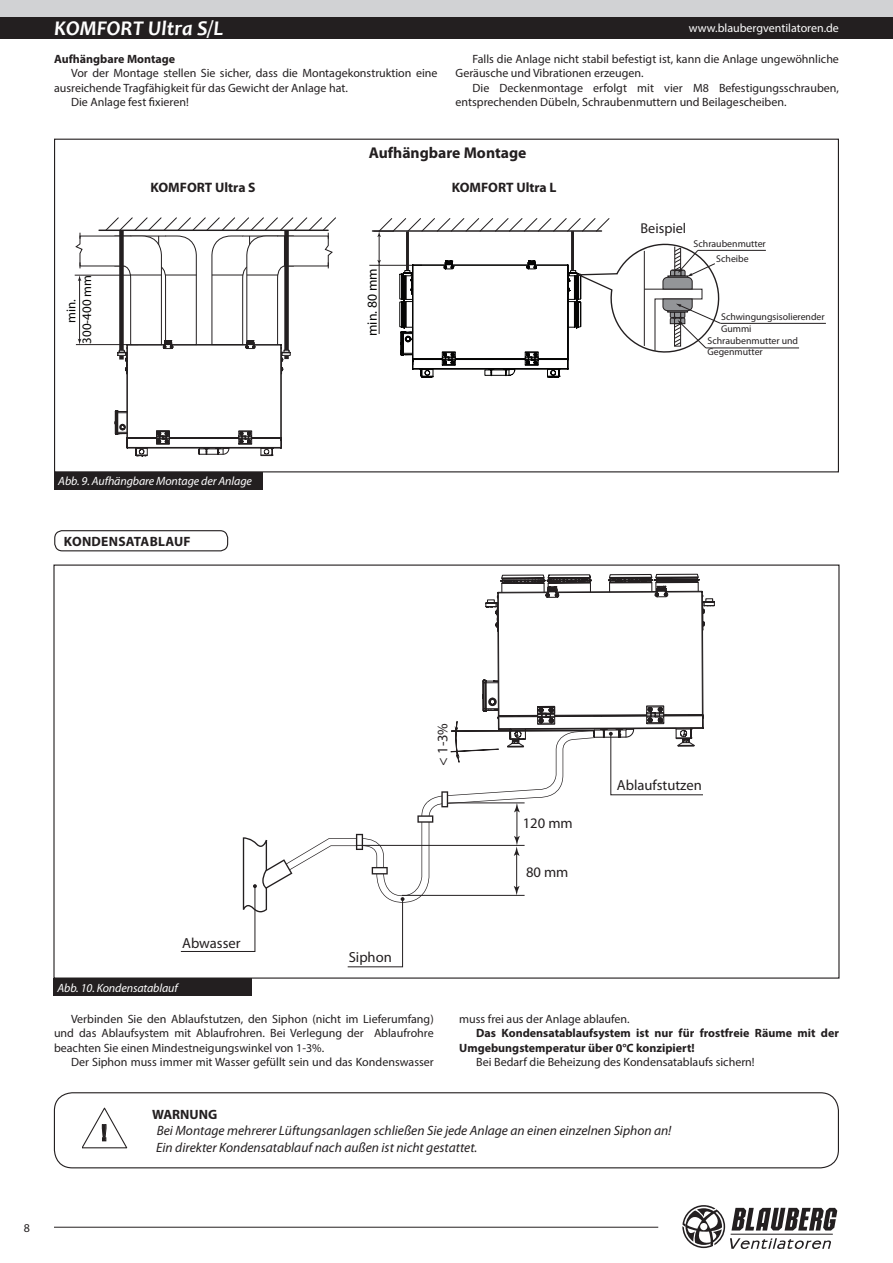
<style>
.page{position:relative;width:893px;height:1263px;background:#fff}
.page>*{position:absolute;margin:0;border:0;box-sizing:border-box;transform-origin:0 0}
.t1{font:700 22.65px "Arial";color:#231f20;scale:1.08 1}
.t2{font:italic 700 21px "Candara";color:#fff}
.t3{font:700 15.6px "Myriad Pro";color:#231f20}
.t4{font:14.55px "Myriad Pro";color:#231f20}
.t5{font:14.25px "Myriad Pro";color:#231f20}
.t6{font:700 13.65px "Myriad Pro";color:#231f20}
.t7{font:13.65px "Myriad Pro";color:#050504}
.t8{font:italic 13.5px/16.2px "Myriad Pro";color:#231f20}
.t9{font:700 13.5px "Myriad Pro";letter-spacing:.01em;color:#231f20}
.t10{font:12.9px/15.6px "Myriad Pro";color:#050504;text-align:center}
.t11{font:12px/14.4px "Myriad Pro";color:#231f20}
.t12{font:700 12px/14.4px "Myriad Pro";color:#231f20}
.t13{font:italic 12px "Myriad Pro";letter-spacing:-.01em;color:#fff}
.t14{font:12px "Myriad Pro";color:#fff}
.t15{font:9.9px "Myriad Pro";color:#231f20}
</style>
<div class="page">
<div style="left:0;top:0;width:893px;height:17px;background:#d1d2d4"></div>
<div style="left:0;top:17px;width:893px;height:21px;background:#231f20"></div>
<svg style="left:682px;top:1205px;width:155px;height:44px"></svg>
<hr style="left:54px;top:1227px;width:604px;height:1px;background:#231f20">
<div style="left:54px;top:472px;width:209px;height:17px;background:#231f20"></div>
<div style="left:53px;top:979px;width:199px;height:17px;background:#231f20"></div>
<hr style="left:698px;top:250px;width:68px;height:1px;background:#231f20">
<hr style="left:720px;top:323px;width:106px;height:1px;background:#231f20">
<hr style="left:706px;top:348px;width:93px;height:1px;background:#231f20">
<svg style="left:74px;top:217px;width:262px;height:240px"></svg>
<div style="left:119px;top:236px;width:5px;height:30px;background:#231f20"></div>
<div style="left:284px;top:236px;width:5px;height:30px;background:#231f20"></div>
<div style="left:54px;top:530px;width:174px;height:21px;border:1px solid #231f20;border-radius:8px"></div>
<svg style="left:180px;top:837px;width:112px;height:115px"></svg>
<svg style="left:445px;top:38px;width:148px;height:102px"></svg>
<svg style="left:347px;top:218px;width:378px;height:750px"></svg>
<div style="left:54px;top:1092px;width:785px;height:76px;border:1px solid #231f20;border-radius:18px"></div>
<svg style="left:83px;top:1107px;width:45px;height:42px"></svg>
<h2 class="t2" style="left:54px;top:15px;width:171px">KOMFORT Ultra S/L</h2>
<p class="t14" style="left:689px;top:21px;width:152px">www.blaubergventilatoren.de</p>
<p class="t12" style="left:54px;top:51px;width:123px">Aufhängbare Montage</p>
<p class="t11" style="left:71px;top:66px;width:368px">Vor der Montage stellen Sie sicher, dass die Montagekonstruktion eine</p>
<p class="t11" style="left:54px;top:80px;width:295px">ausreichende Tragfähigkeit für das Gewicht der Anlage hat.</p>
<p class="t11" style="left:71px;top:95px;width:119px">Die Anlage fest fixieren!</p>
<p class="t11" style="left:455px;top:52px;width:385px;text-indent:17px">Falls die Anlage nicht stabil befestigt ist, kann die Anlage ungewöhnliche<br>Geräusche und Vibrationen erzeugen.</p>
<p class="t11" style="left:455px;top:80px;width:385px;text-indent:17px">Die Deckenmontage erfolgt mit vier M8 Befestigungsschrauben, entsprechenden Dübeln, Schraubenmuttern und Beilagescheiben.</p>
<p class="t10" style="left:63px;top:344px;width:70px;rotate:-90deg">min.<br>300-400 mm</p>
<p class="t6" style="left:150px;top:179px;width:107px">KOMFORT Ultra S</p>
<p class="t13" style="left:58px;top:475px;width:195px">Abb. 9. Aufhängbare Montage der Anlage</p>
<p class="t9" style="left:64px;top:532px;width:128px">KONDENSATABLAUF</p>
<h3 class="t3" style="left:369px;top:143px;width:159px">Aufhängbare Montage</h3>
<p class="t7" style="left:364px;top:336px;width:69px;rotate:-90deg">min. 80 mm</p>
<p class="t6" style="left:452px;top:179px;width:106px">KOMFORT Ultra L</p>
<p class="t5" style="left:640px;top:219px;width:47px">Beispiel</p>
<p class="t15" style="left:694px;top:238px;width:74px">Schraubenmutter</p>
<p class="t15" style="left:716px;top:252px;width:34px">Scheibe</p>
<p class="t15" style="left:721px;top:311px;width:105px">Schwingungsisolierender</p>
<p class="t15" style="left:721px;top:323px;width:32px">Gummi</p>
<p class="t15" style="left:707px;top:334px;width:92px">Schraubenmutter und</p>
<p class="t15" style="left:707px;top:346px;width:57px">Gegenmutter</p>
<p class="t4" style="left:434px;top:766px;width:44px;rotate:-90deg">&lt; 1-3%</p>
<p class="t4" style="left:523px;top:814px;width:51px">120 mm</p>
<p class="t4" style="left:526px;top:863px;width:44px">80 mm</p>
<p class="t4" style="left:617px;top:776px;width:86px">Ablaufstutzen</p>
<p class="t4" style="left:182px;top:934px;width:60px">Abwasser</p>
<p class="t13" style="left:57px;top:981px;width:122px">Abb. 10. Kondensatablauf</p>
<p class="t4" style="left:349px;top:948px;width:45px">Siphon</p>
<p class="t11" style="left:54px;top:1011px;width:381px;text-align:justify;text-indent:17px">Verbinden Sie den Ablaufstutzen, den Siphon (nicht im Lieferumfang) und das Ablaufsystem mit Ablaufrohren. Bei Verlegung der Ablaufrohre beachten Sie einen Mindestneigungswinkel von 1-3%.</p>
<p class="t11" style="left:71px;top:1055px;width:364px">Der Siphon muss immer mit Wasser gefüllt sein und das Kondenswasser</p>
<p class="t11" style="left:459px;top:1011px;width:172px">muss frei aus der Anlage ablaufen.</p>
<p class="t12" style="left:459px;top:1026px;width:381px;text-indent:17px">Das Kondensatablaufsystem ist nur für frostfreie Räume mit der<br>Umgebungstemperatur über 0°С konzipiert!</p>
<p class="t11" style="left:476px;top:1055px;width:280px">Bei Bedarf die Beheizung des Kondensatablaufs sichern!</p>
<h1 class="t1" style="left:100px;top:1118px;width:9px">!</h1>
<p class="t9" style="left:152px;top:1106px;width:67px">WARNUNG</p>
<p class="t8" style="left:156px;top:1123px;width:517px">Bei Montage mehrerer Lüftungsanlagen schließen Sie jede Anlage an einen einzelnen Siphon an!<br>Ein direkter Kondensatablauf nach außen ist nicht gestattet.</p>
<p class="t11" style="left:24px;top:1220px;width:8px">8</p>
</div>
